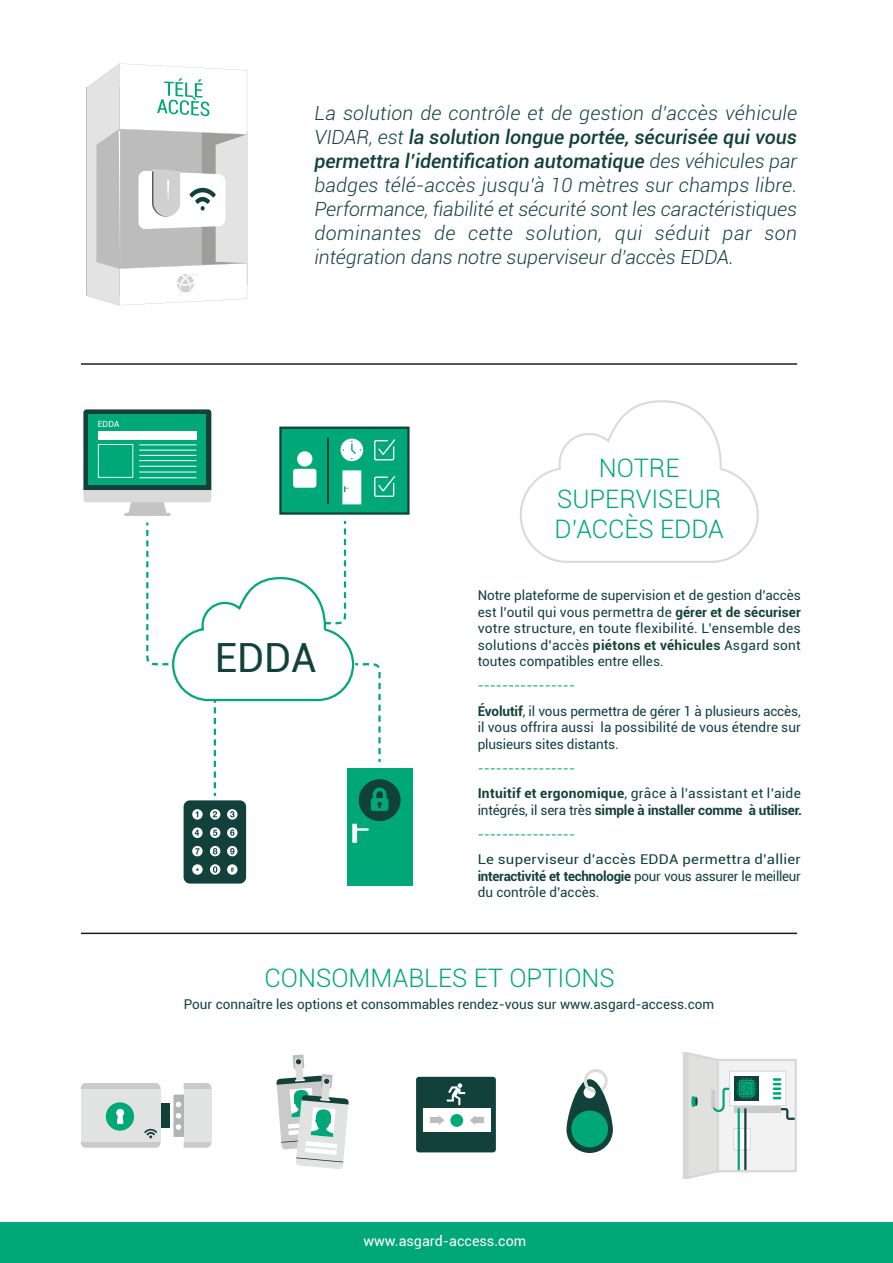
<style>
.page{position:relative;width:893px;height:1263px;background:#fff}
.page>*{position:absolute;margin:0;border:0;box-sizing:border-box;transform-origin:0 0}
.t1{font:40.2px "Roboto";color:#11413a}
.t2{font:300 25.5px/30.6px "Roboto";color:#00a877;text-align:center}
.t3{font:italic 300 19.5px/24px "Roboto";color:#11413a;text-align:justify}
.t4{font:14.25px "Roboto";color:#fff}
.t5{font:13.5px/16.5px "Roboto";color:#11413a}
.t6{font:13.5px/16.5px "Roboto";color:#11413a;text-align:justify;scale:1.11 1}
.t7{font:700 13.5px/24px "Roboto";letter-spacing:-.015em;color:#11413a}
.t8{font:13.5px/25.5px "Roboto";letter-spacing:.02em;color:#11413a}
.t9{font:8.55px "Roboto";color:#fff}
.s1{font-weight:500}
.s2{font-weight:700}
.s3{color:#00a877}
.s4{font-weight:400}
.s5{font-weight:400;color:#00a877}
</style>
<div class="page">
<div style="left:0;top:1223px;width:893px;height:40px;background:#00a877"></div>
<svg style="left:87px;top:63px;width:160px;height:242px"></svg>
<svg style="left:520px;top:400px;width:239px;height:163px"></svg>
<hr style="left:81px;top:363px;width:716px;height:2px;background:#1e1f1d">
<hr style="left:81px;top:932px;width:716px;height:2px;background:#1e1f1d">
<div style="left:279px;top:427px;width:131px;height:88px;background:#00a877;border:2px solid #11413a"></div>
<div style="left:347px;top:768px;width:65px;height:118px;background:#00a877"></div>
<svg style="left:83px;top:409px;width:318px;height:474px"></svg>
<div style="left:416px;top:1077px;width:80px;height:75px;background:#11413a;border-radius:3px"></div>
<div style="left:423px;top:1109px;width:68px;height:23px;background:#fff"></div>
<div style="left:450px;top:1114px;width:13px;height:13px;background:#00a877;border-radius:50%"></div>
<svg style="left:439px;top:1116px;width:6px;height:9px"></svg>
<div style="left:430px;top:1117px;width:9px;height:6px;background:#bcbcbc"></div>
<svg style="left:470px;top:1116px;width:6px;height:9px"></svg>
<div style="left:476px;top:1117px;width:8px;height:6px;background:#bcbcbc"></div>
<svg style="left:447px;top:1083px;width:18px;height:22px"></svg>
<svg style="left:566px;top:1069px;width:47px;height:84px"></svg>
<div style="left:571px;top:1110px;width:37px;height:37px;background:#00a877;border-radius:50%"></div>
<svg style="left:276px;top:1054px;width:73px;height:115px"></svg>
<div style="left:152px;top:1103px;width:18px;height:24px;background:#11413a"></div>
<svg style="left:81px;top:1083px;width:79px;height:7px"></svg>
<div style="left:81px;top:1090px;width:79px;height:52px;background:#e1e3e3"></div>
<div style="left:106px;top:1102px;width:28px;height:28px;background:#00a877;border-radius:50%"></div>
<div style="left:116px;top:1109px;width:8px;height:8px;background:#fff;border-radius:50%"></div>
<svg style="left:81px;top:1113px;width:79px;height:35px"></svg>
<svg style="left:174px;top:1083px;width:37px;height:65px"></svg>
<div style="left:184px;top:1090px;width:27px;height:52px;background:#e1e3e3"></div>
<div style="left:716px;top:1059px;width:81px;height:113px;background:#f2f2f2;border:2px solid #d6d7d8"></div>
<svg style="left:781px;top:1108px;width:14px;height:12px"></svg>
<div style="left:683px;top:1052px;width:5px;height:127px;background:#d6d7d8"></div>
<div style="left:734px;top:1105px;width:47px;height:8px;background:#c9cbcb"></div>
<div style="left:729px;top:1071px;width:57px;height:35px;background:#fff;border:1px solid #d6d7d8"></div>
<svg style="left:773px;top:1078px;width:8px;height:21px"></svg>
<div style="left:734px;top:1076px;width:25px;height:25px;background:#11413a"></div>
<svg style="left:685px;top:1052px;width:72px;height:127px"></svg>
<p class="t9" style="left:98px;top:418px;width:23px">EDDA</p>
<p class="t3" style="left:314px;top:101px;width:484px">La solution de contrôle et de gestion d’accès véhicule VIDAR, est <span class="s1">la solution longue portée, sécurisée qui vous permettra l’identification automatique</span> des véhicules par badges télé-accès jusqu’à 10 mètres sur champs libre.<br>Performance, fiabilité et sécurité sont les caractéristiques dominantes de cette solution, qui séduit par son intégration dans notre superviseur d’accès EDDA.</p>
<h1 class="t1" style="left:215px;top:629px;width:103px">EDDA</h1>
<h2 class="t2" style="left:555px;top:452px;width:171px">NOTRE<br>SUPERVISEUR<br>D’ACCÈS EDDA</h2>
<p class="t5" style="left:478px;top:587px;width:325px;text-align:justify">Notre plateforme de supervision et de gestion d’accès est l’outil qui vous permettra de <span class="s2">gérer et de sécuriser </span>votre structure, en toute flexibilité. L’ensemble des solutions d’accès <span class="s2">piétons et véhicules</span> Asgard sont toutes compatibles entre elles.</p>
<p class="t5" style="left:478px;top:672px;width:325px;line-height:25.5px"><span class="s3">----------------<br></span><span class="s2">Évolutif</span>, il vous permettra de gérer 1 à plusieurs accès,</p>
<p class="t5" style="left:478px;top:719px;width:325px">il vous offrira aussi la possibilité de vous étendre sur plusieurs sites distants.</p>
<p class="t8" style="left:478px;top:755px;width:325px"><span class="s3">----------------<br></span><span class="s2">Intuitif et ergonomique</span>, grâce à l’assistant et l’aide</p>
<p class="t7" style="left:478px;top:797px;width:326px"><span class="s4">intégrés, il sera très</span> simple à installer comme à utiliser. <span class="s5">----------------</span></p>
<p class="t6" style="left:478px;top:851px;width:293px">Le superviseur d’accès EDDA permettra d’allier <span class="s2">interactivité et technologie</span> pour vous assurer le meilleur du contrôle d’accès.</p>
<h2 class="t2" style="left:265px;top:962px;width:352px">CONSOMMABLES ET OPTIONS</h2>
<p class="t5" style="left:184px;top:995px;width:532px">Pour connaître les options et consommables rendez-vous sur www.asgard-access.com</p>
<p class="t4" style="left:363px;top:1231px;width:164px">www.asgard-access.com</p>
</div>
